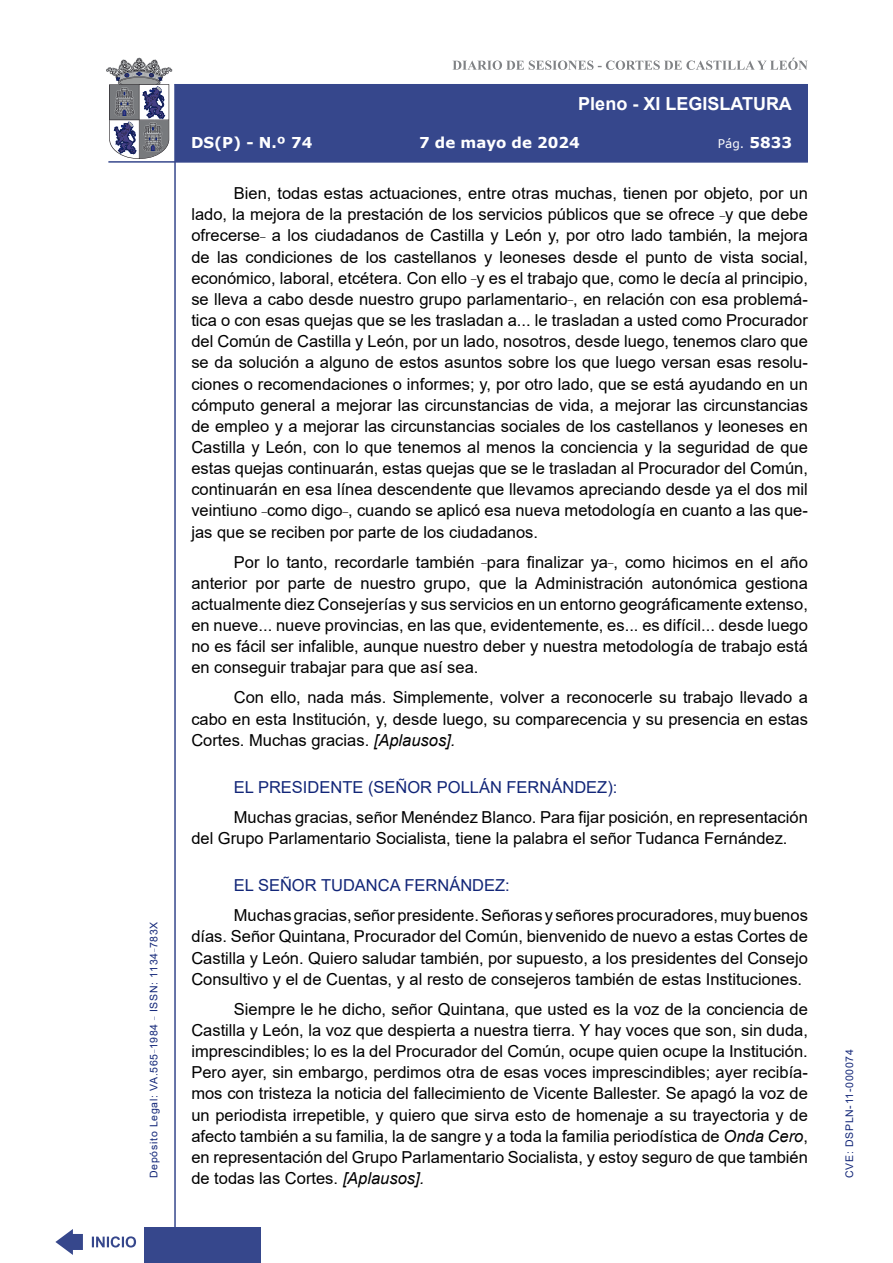
<style>
.page{position:relative;width:893px;height:1263px;background:#fff}
.page>*{position:absolute;margin:0;border:0;box-sizing:border-box;transform-origin:0 0}
.t1{font:700 18px "Arial";color:#fff}
.t2{font:16.5px/21.1px "Arial";color:#000;text-align:justify}
.Orador{font:16.5px "Arial";color:#122678}
.t3{font:700 15px "Verdana";color:#fff}
.t4{font:12px "Verdana";color:#fff}
.t5{font:10.5px "Arial";letter-spacing:.065em;color:#122678}
.s1{font-weight:700;font-size:15px}
.s2{font-style:italic}
</style>
<div class="page">
<svg style="left:452px;top:58px;width:356px;height:12px"></svg>
<hr style="left:174px;top:84px;width:2px;height:1179px;background:#36478c">
<div style="left:144px;top:1227px;width:117px;height:36px;background:#36478c"></div>
<div style="left:175px;top:84px;width:633px;height:78px;background:#36478c"></div>
<hr style="left:108px;top:161px;width:700px;height:2px;background:#36478c">
<svg style="left:92px;top:1236px;width:44px;height:11px"></svg>
<svg style="left:55px;top:1229px;width:28px;height:26px"></svg>
<svg style="left:106px;top:58px;width:66px;height:101px"></svg>
<p class="t5" style="left:146px;top:1178px;width:258px;rotate:-90deg">Depósito Legal: VA.565<sup>_</sup>1984 <sup>_</sup> ISSN: 1134<sup>_</sup>783X</p>
<p class="t1" style="left:578px;top:91px;width:215px">Pleno - XI LEGISLATURA</p>
<p class="t3" style="left:191px;top:132px;width:123px">DS(P) - N.º 74</p>
<p class="t3" style="left:419px;top:132px;width:162px">7 de mayo de 2024</p>
<p class="t4" style="left:718px;top:135px;width:76px">Pág. <span class="s1">5833</span></p>
<p class="t2" style="left:191px;top:183px;width:618px;text-indent:43px">Bien, todas estas actuaciones, entre otras muchas, tienen por objeto, por un lado, la mejora de la prestación de los servicios públicos que se ofrece <sup>_</sup>y que debe ofrecerse<sup>_</sup> a los ciudadanos de Castilla y León y, por otro lado también, la mejora de las condiciones de los castellanos y leoneses desde el punto de vista social, económico, laboral, etcétera. Con ello <sup>_</sup>y es el trabajo que, como le decía al principio, se lleva a cabo desde nuestro grupo parlamentario<sup>_</sup>, en relación con esa problemá&shy;tica o con esas quejas que se les trasladan a... le trasladan a usted como Procurador del Común de Castilla y León, por un lado, nosotros, desde luego, tenemos claro que se da solución a alguno de estos asuntos sobre los que luego versan esas resolu&shy;ciones o recomendaciones o informes; y, por otro lado, que se está ayudando en un cómputo general a mejorar las circunstancias de vida, a mejorar las circunstancias de empleo y a mejorar las circunstancias sociales de los castellanos y leoneses en Castilla y León, con lo que tenemos al menos la conciencia y la seguridad de que estas quejas continuarán, estas quejas que se le trasladan al Procurador del Común, continuarán en esa línea descendente que llevamos apreciando desde ya el dos mil veintiuno <sup>_</sup>como digo<sup>_</sup>, cuando se aplicó esa nueva metodología en cuanto a las que&shy;jas que se reciben por parte de los ciudadanos.</p>
<p class="t2" style="left:191px;top:551px;width:618px;text-indent:43px">Por lo tanto, recordarle también <sup>_</sup>para finalizar ya<sup>_</sup>, como hicimos en el año anterior por parte de nuestro grupo, que la Administración autonómica gestiona actualmente diez Consejerías y sus servicios en un entorno geográficamente extenso, en nueve... nueve provincias, en las que, evidentemente, es... es difícil... desde luego no es fácil ser infalible, aunque nuestro deber y nuestra metodología de trabajo está en conseguir trabajar para que así sea.</p>
<p class="t2" style="left:191px;top:687px;width:618px;text-indent:43px">Con ello, nada más. Simplemente, volver a reconocerle su trabajo llevado a cabo en esta Institución, y, desde luego, su comparecencia y su presencia en estas Cortes. Muchas gracias. <span class="s2">[Aplausos].</span></p>
<p class="Orador" style="left:234px;top:776px;width:385px">EL PRESIDENTE (SEÑOR POLLÁN FERNÁNDEZ):</p>
<p class="t2" style="left:191px;top:806px;width:618px;text-indent:43px">Muchas gracias, señor Menéndez Blanco. Para fijar posición, en representación del Grupo Parlamentario Socialista, tiene la palabra el señor Tudanca Fernández.</p>
<p class="Orador" style="left:234px;top:874px;width:277px">EL SEÑOR TUDANCA FERNÁNDEZ:</p>
<p class="t2" style="left:191px;top:905px;width:618px;text-indent:43px">Muchas gracias, señor presidente. Señoras y señores procuradores, muy buenos días. Señor Quintana, Procurador del Común, bienvenido de nuevo a estas Cortes de Castilla y León. Quiero saludar también, por supuesto, a los presidentes del Consejo Consultivo y el de Cuentas, y al resto de consejeros también de estas Instituciones.</p>
<p class="t2" style="left:191px;top:998px;width:618px;text-indent:43px">Siempre le he dicho, señor Quintana, que usted es la voz de la conciencia de Castilla y León, la voz que despierta a nuestra tierra. Y hay voces que son, sin duda, imprescindibles; lo es la del Procurador del Común, ocupe quien ocupe la Institución.<br>Pero ayer, sin embargo, perdimos otra de esas voces imprescindibles; ayer recibía&shy;mos con tristeza la noticia del fallecimiento de Vicente Ballester. Se apagó la voz de un periodista irrepetible, y quiero que sirva esto de homenaje a su trayectoria y de afecto también a su familia, la de sangre y a toda la familia periodística de <span class="s2">Onda Cero</span>, en representación del Grupo Parlamentario Socialista, y estoy seguro de que también de todas las Cortes. <span class="s2">[Aplausos].</span></p>
<p class="t5" style="left:842px;top:1178px;width:130px;rotate:-90deg">CVE: DSPLN-11-000074</p>
</div>
